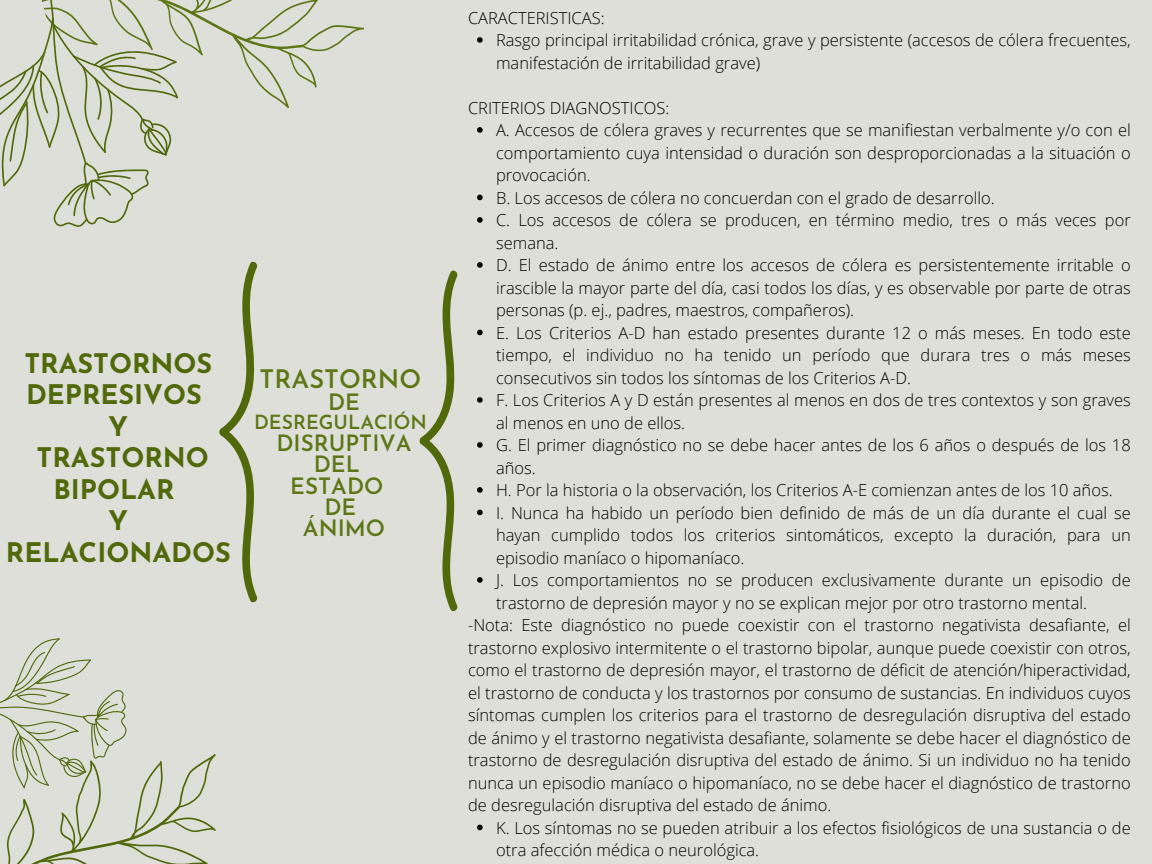
<style>
.page{position:relative;width:1152px;height:864px;background:#dedfd9}
.page>*{position:absolute;margin:0;border:0;box-sizing:border-box;transform-origin:0 0}
.t1{font:700 27px/31.5px "Josefin Sans";color:#50690b;text-align:center}
.t2{font:600 25.5px "Josefin Sans";color:#5d7616}
.t3{font:600 22.5px "Josefin Sans";color:#5d7616}
.t4{font:600 19.5px "Josefin Sans";color:#5d7616}
.t5{font:300 16.5px/22.5px "Open Sans";color:#000}
</style>
<div class="page">
<svg style="left:7px;top:754px;width:209px;height:110px"></svg>
<svg style="left:178px;top:0;width:186px;height:108px"></svg>
<svg style="left:0;top:638px;width:127px;height:150px"></svg>
<svg style="left:0;top:0;width:178px;height:227px"></svg>
<svg style="left:477px;top:37px;width:6px;height:6px"></svg>
<svg style="left:477px;top:127px;width:6px;height:6px"></svg>
<svg style="left:477px;top:195px;width:6px;height:5px"></svg>
<svg style="left:477px;top:217px;width:6px;height:6px"></svg>
<svg style="left:477px;top:262px;width:6px;height:6px"></svg>
<svg style="left:477px;top:330px;width:6px;height:5px"></svg>
<svg style="left:477px;top:397px;width:6px;height:6px"></svg>
<svg style="left:477px;top:442px;width:6px;height:6px"></svg>
<svg style="left:477px;top:487px;width:6px;height:6px"></svg>
<svg style="left:477px;top:510px;width:6px;height:5px"></svg>
<svg style="left:477px;top:577px;width:6px;height:6px"></svg>
<svg style="left:477px;top:825px;width:6px;height:5px"></svg>
<svg style="left:219px;top:261px;width:39px;height:342px"></svg>
<svg style="left:420px;top:270px;width:38px;height:342px"></svg>
<p class="t1" style="left:6px;top:350px;width:226px">TRASTORNOS<br>DEPRESIVOS<br>Y<br>TRASTORNO<br>BIPOLAR<br>Y<br>RELACIONADOS</p>
<p class="t2" style="left:260px;top:369px;width:163px">TRASTORNO</p>
<p class="t3" style="left:328px;top:393px;width:33px">DE</p>
<p class="t4" style="left:254px;top:415px;width:174px">DESREGULACIÓN</p>
<p class="t3" style="left:276px;top:434px;width:137px">DISRUPTIVA</p>
<p class="t3" style="left:314px;top:455px;width:48px">DEL</p>
<p class="t3" style="left:290px;top:477px;width:95px">ESTADO</p>
<p class="t3" style="left:324px;top:498px;width:33px">DE</p>
<p class="t3" style="left:303px;top:519px;width:84px">ÁNIMO</p>
<p class="t5" style="left:468px;top:6px;width:138px">CARACTERISTICAS:</p>
<p class="t5" style="left:496px;top:28px;width:636px">Rasgo principal irritabilidad crónica, grave y persistente (accesos de cólera frecuentes, manifestación de irritabilidad grave)</p>
<p class="t5" style="left:468px;top:96px;width:203px">CRITERIOS DIAGNOSTICOS:</p>
<h1 class="t5" style="left:496px;top:118px;width:636px;text-align:justify">A. Accesos de cólera graves y recurrentes que se manifiestan verbalmente y/o con el comportamiento cuya intensidad o duración son desproporcionadas a la situación o provocación.</h1>
<h2 class="t5" style="left:496px;top:186px;width:500px">B. Los accesos de cólera no concuerdan con el grado de desarrollo.</h2>
<p class="t5" style="left:496px;top:208px;width:636px">C. Los accesos de cólera se producen, en término medio, tres o más veces por semana.</p>
<p class="t5" style="left:496px;top:253px;width:636px;text-align:justify">D. El estado de ánimo entre los accesos de cólera es persistentemente irritable o irascible la mayor parte del día, casi todos los días, y es observable por parte de otras personas (p. ej., padres, maestros, compañeros).</p>
<h3 class="t5" style="left:496px;top:321px;width:636px;text-align:justify">E. Los Criterios A-D han estado presentes durante 12 o más meses. En todo este tiempo, el individuo no ha tenido un período que durara tres o más meses consecutivos sin todos los síntomas de los Criterios A-D.</h3>
<p class="t5" style="left:496px;top:388px;width:636px">F. Los Criterios A y D están presentes al menos en dos de tres contextos y son graves al menos en uno de ellos.</p>
<h3 class="t5" style="left:496px;top:433px;width:636px">G. El primer diagnóstico no se debe hacer antes de los 6 años o después de los 18 años.</h3>
<p class="t5" style="left:496px;top:478px;width:618px">H. Por la historia o la observación, los Criterios A-E comienzan antes de los 10 años.</p>
<p class="t5" style="left:496px;top:501px;width:636px;text-align:justify">I. Nunca ha habido un período bien definido de más de un día durante el cual se hayan cumplido todos los criterios sintomáticos, excepto la duración, para un episodio maníaco o hipomaníaco.</p>
<p class="t5" style="left:496px;top:568px;width:636px">J. Los comportamientos no se producen exclusivamente durante un episodio de trastorno de depresión mayor y no se explican mejor por otro trastorno mental.</p>
<p class="t5" style="left:468px;top:613px;width:664px;text-align:justify">-Nota: Este diagnóstico no puede coexistir con el trastorno negativista desafiante, el trastorno explosivo intermitente o el trastorno bipolar, aunque puede coexistir con otros, como el trastorno de depresión mayor, el trastorno de déficit de atención/hiperactividad, el trastorno de conducta y los trastornos por consumo de sustancias. En individuos cuyos síntomas cumplen los criterios para el trastorno de desregulación disruptiva del estado de ánimo y el trastorno negativista desafiante, solamente se debe hacer el diagnóstico de trastorno de desregulación disruptiva del estado de ánimo. Si un individuo no ha tenido nunca un episodio maníaco o hipomaníaco, no se debe hacer el diagnóstico de trastorno de desregulación disruptiva del estado de ánimo.</p>
<p class="t5" style="left:496px;top:816px;width:636px">K. Los síntomas no se pueden atribuir a los efectos fisiológicos de una sustancia o de otra afección médica o neurológica.</p>
</div>
